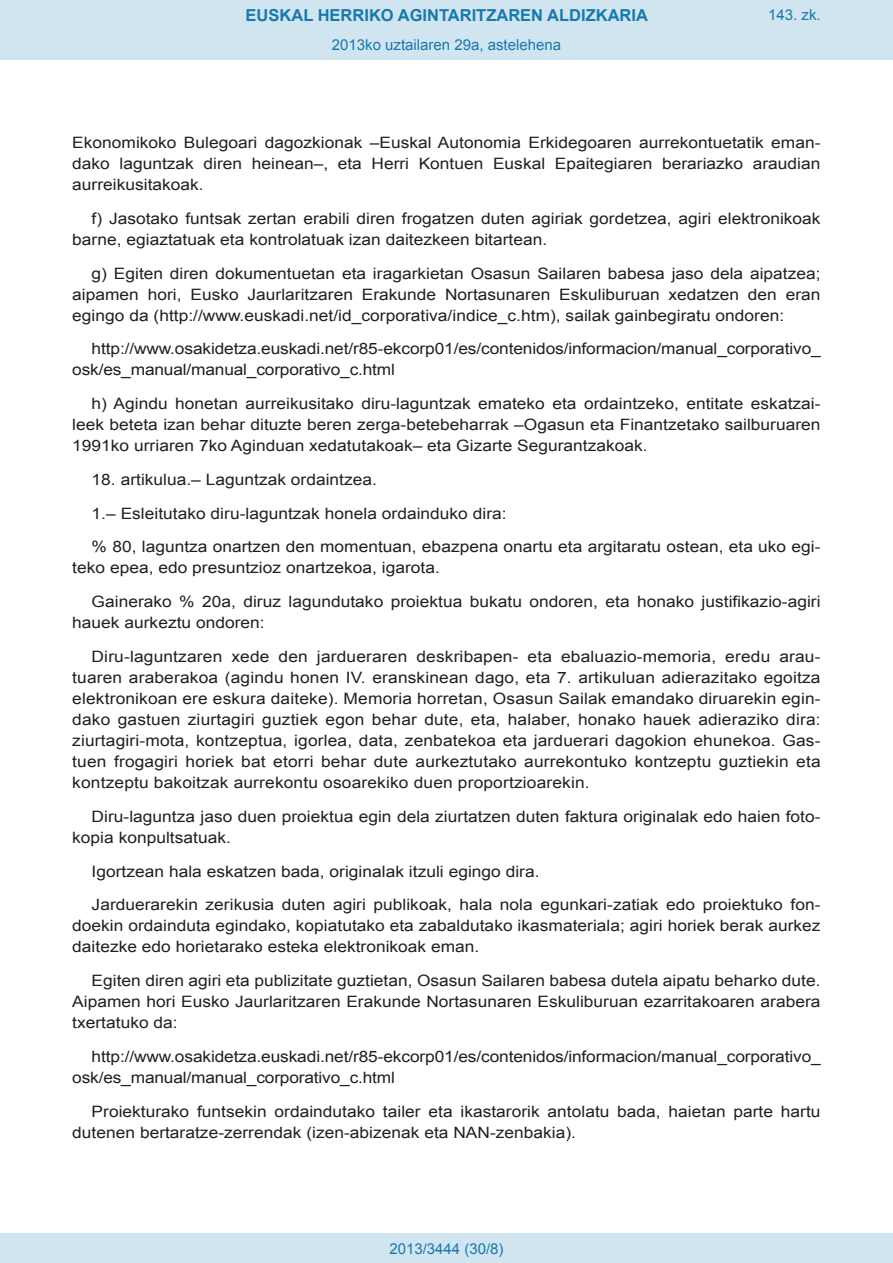
<style>
.page{position:relative;width:893px;height:1263px;background:#fff}
.page>*{position:absolute;margin:0;border:0;box-sizing:border-box;transform-origin:0 0}
.t1{font:700 16.5px "Arial";color:#1879ad}
.BOPVDetalle{font:15.6px/21px "Arial";color:#231f20;scale:1.11 1}
.Paginacion_Centro{font:15px "Arial";color:#1879ad}
</style>
<div class="page">
<div style="left:0;top:0;width:893px;height:60px;background:#d0e5f0"></div>
<div style="left:0;top:1233px;width:893px;height:30px;background:#d0e5f0"></div>
<p class="t1" style="left:246px;top:4px;width:404px">EUSKAL HERRIKO AGINTARITZAREN ALDIZKARIA</p>
<p class="Paginacion_Centro" style="left:332px;top:35px;width:231px">2013ko uztailaren 29a, astelehena</p>
<p class="Paginacion_Centro" style="left:768px;top:5px;width:54px">143. zk.</p>
<p class="BOPVDetalle" style="left:72px;top:132px;width:676px;text-align:justify">Ekonomikoko Bulegoari dagozkionak –Euskal Autonomia Erkidegoaren aurrekontuetatik eman&shy;dako laguntzak diren heinean–, eta Herri Kontuen Euskal Epaitegiaren berariazko araudian aurreikusitakoak.</p>
<p class="BOPVDetalle" style="left:72px;top:208px;width:676px;text-indent:19px">f) Jasotako funtsak zertan erabili diren frogatzen duten agiriak gordetzea, agiri elektronikoak barne, egiaztatuak eta kontrolatuak izan daitezkeen bitartean.</p>
<p class="BOPVDetalle" style="left:72px;top:263px;width:676px;text-align:justify;text-indent:19px">g) Egiten diren dokumentuetan eta iragarkietan Osasun Sailaren babesa jaso dela aipatzea; aipamen hori, Eusko Jaurlaritzaren Erakunde Nortasunaren Eskuliburuan xedatzen den eran egingo da (http://www.euskadi.net/id_corporativa/indice_c.htm), sailak gainbegiratu ondoren:</p>
<p class="BOPVDetalle" style="left:72px;top:339px;width:676px;text-indent:19px">http://www.osakidetza.euskadi.net/r85-ekcorp01/es/contenidos/informacion/manual_corporativo_ osk/es_manual/manual_corporativo_c.html</p>
<p class="BOPVDetalle" style="left:72px;top:393px;width:676px;text-align:justify;text-indent:19px">h) Agindu honetan aurreikusitako diru-laguntzak emateko eta ordaintzeko, entitate eskatzai&shy;leek beteta izan behar dituzte beren zerga-betebeharrak –Ogasun eta Finantzetako sailburuaren 1991ko urriaren 7ko Aginduan xedatutakoak– eta Gizarte Segurantzakoak.</p>
<p class="BOPVDetalle" style="left:92px;top:469px;width:259px">18. artikulua.– Laguntzak ordaintzea.</p>
<p class="BOPVDetalle" style="left:92px;top:503px;width:375px">1.– Esleitutako diru-laguntzak honela ordainduko dira:</p>
<p class="BOPVDetalle" style="left:72px;top:537px;width:676px;text-indent:19px">% 80, laguntza onartzen den momentuan, ebazpena onartu eta argitaratu ostean, eta uko egi&shy;teko epea, edo presuntzioz onartzekoa, igarota.</p>
<p class="BOPVDetalle" style="left:72px;top:591px;width:676px;text-indent:19px">Gainerako % 20a, diruz lagundutako proiektua bukatu ondoren, eta honako justifikazio-agiri hauek aurkeztu ondoren:</p>
<p class="BOPVDetalle" style="left:72px;top:646px;width:676px;text-align:justify;text-indent:19px">Diru-laguntzaren xede den jardueraren deskribapen- eta ebaluazio-memoria, eredu arau&shy;tuaren araberakoa (agindu honen IV. eranskinean dago, eta 7. artikuluan adierazitako egoitza elektronikoan ere eskura daiteke). Memoria horretan, Osasun Sailak emandako diruarekin egin&shy;dako gastuen ziurtagiri guztiek egon behar dute, eta, halaber, honako hauek adieraziko dira: ziurtagiri-mota, kontzeptua, igorlea, data, zenbatekoa eta jarduerari dagokion ehunekoa. Gas&shy;tuen frogagiri horiek bat etorri behar dute aurkeztutako aurrekontuko kontzeptu guztiekin eta kontzeptu bakoitzak aurrekontu osoarekiko duen proportzioarekin.</p>
<p class="BOPVDetalle" style="left:72px;top:806px;width:676px;text-indent:19px">Diru-laguntza jaso duen proiektua egin dela ziurtatzen duten faktura originalak edo haien foto&shy;kopia konpultsatuak.</p>
<p class="BOPVDetalle" style="left:92px;top:861px;width:405px">Igortzean hala eskatzen bada, originalak itzuli egingo dira.</p>
<p class="BOPVDetalle" style="left:72px;top:894px;width:676px;text-align:justify;text-indent:19px">Jarduerarekin zerikusia duten agiri publikoak, hala nola egunkari-zatiak edo proiektuko fon&shy;doekin ordainduta egindako, kopiatutako eta zabaldutako ikasmateriala; agiri horiek berak aurkez daitezke edo horietarako esteka elektronikoak eman.</p>
<p class="BOPVDetalle" style="left:72px;top:970px;width:676px;text-align:justify;text-indent:19px">Egiten diren agiri eta publizitate guztietan, Osasun Sailaren babesa dutela aipatu beharko dute.<br>Aipamen hori Eusko Jaurlaritzaren Erakunde Nortasunaren Eskuliburuan ezarritakoaren arabera txertatuko da:</p>
<p class="BOPVDetalle" style="left:72px;top:1046px;width:676px;text-indent:19px">http://www.osakidetza.euskadi.net/r85-ekcorp01/es/contenidos/informacion/manual_corporativo_ osk/es_manual/manual_corporativo_c.html</p>
<p class="BOPVDetalle" style="left:72px;top:1101px;width:676px;text-indent:19px">Proiekturako funtsekin ordaindutako tailer eta ikastarorik antolatu bada, haietan parte hartu dutenen bertaratze-zerrendak (izen-abizenak eta NAN-zenbakia).</p>
<p class="Paginacion_Centro" style="left:389px;top:1238px;width:116px">2013/3444 (30/8)</p>
</div>
